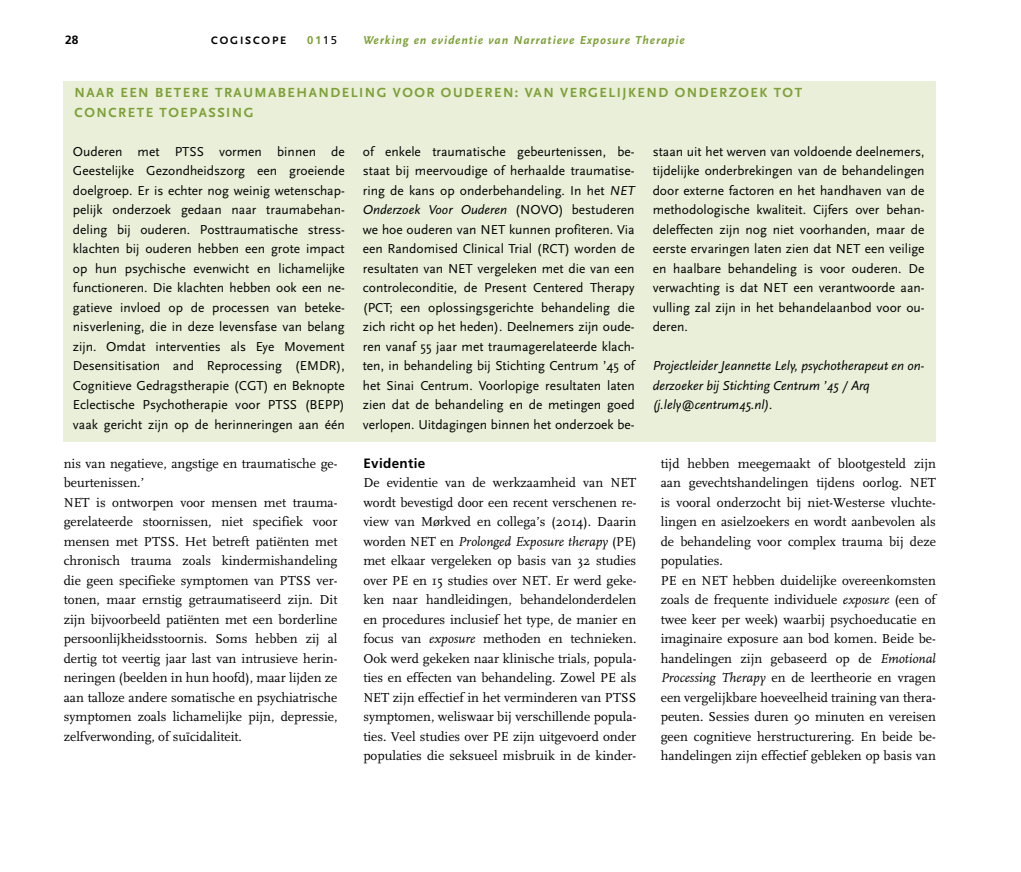
<style>
.page{position:relative;width:1021px;height:872px;background:#fff}
.page>*{position:absolute;margin:0;border:0;box-sizing:border-box;transform-origin:0 0}
.t1{font:700 13.8px "Scala Sans Pro";letter-spacing:.11em;color:#7ea038}
.t2{font:13.5px/19.5px "FF Scala";color:#000}
.t3{font:13.5px/19.5px "Scala Sans Pro";color:#000;text-align:justify}
.t4{font:italic 13.5px/19.5px "Scala Sans Pro";color:#000}
.t5{font:700 13.5px "Frutiger LT Std";letter-spacing:.025em;color:#000}
.t6{font:italic 700 12px "Scala Sans Pro";letter-spacing:.075em;color:#7ea038}
.t7{font:700 12px "Frutiger LT Std";color:#000}
.t8{font:700 11.25px "Scala Sans Pro";letter-spacing:.16em;color:#000}
.t9{font:700 11.25px "Frutiger LT Std";color:#7ea038}
.s1{font-weight:400;color:#000}
.s2{font-style:italic}
</style>
<div class="page">
<div style="left:64px;top:82px;width:871px;height:360px;background:#e9efd8"></div>
<p class="t7" style="left:65px;top:32px;width:15px">28</p>
<p class="t8" style="left:211px;top:33px;width:76px">COGISCOPE</p>
<p class="t9" style="left:307px;top:33px;width:32px">01<span class="s1">15</span></p>
<p class="t6" style="left:363px;top:32px;width:323px">Werking en evidentie van Narratieve Exposure Therapie</p>
<p class="t1" style="left:74px;top:85px;width:23px">NAAR</p>
<p class="t1" style="left:120px;top:85px;width:105px">EEN BETERE TRA</p>
<p class="t1" style="left:243px;top:85px;width:23px">UMAB</p>
<p class="t1" style="left:287px;top:85px;width:21px">EHAND</p>
<p class="t1" style="left:342px;top:85px;width:194px">ELING VOOR OUDEREN: VAN</p>
<p class="t1" style="left:560px;top:85px;width:98px">VERGELIJKEND</p>
<p class="t1" style="left:674px;top:85px;width:126px">ONDERZOEK TOT</p>
<p class="t1" style="left:74px;top:104px;width:181px">CONCRETE TOEPASSING</p>
<p class="t3" style="left:73px;top:142px;width:273px;text-indent:146px">vormen binnen de Geestelijke Gezondheidszorg een groeiende doelgroep. Er is echter nog weinig wetenschap&shy;pelijk onderzoek gedaan naar traumabehan&shy;deling bij ouderen. Posttraumatische stress&shy;klachten bij ouderen hebben een grote impact op hun psychische evenwicht en lichamelijke functioneren. Die klachten hebben ook een ne&shy;gatieve invloed op de processen van beteke&shy;nisverlening, die in deze levensfase van belang zijn. Omdat interventies als Eye Movement Desensitisation and Reprocessing (E MDR), Cognitieve Gedragstherapie (CGT) en Beknopte Eclectische Psychotherapie voor PTSS (BE PP) vaak gericht zijn op de herinneringen aan één</p>
<p class="t3" style="left:363px;top:141px;width:273px">of enkele traumatische gebeurtenissen, be&shy;staat bij meervoudige of herhaalde traumatise&shy;ring de kans op onderbehandeling. I n het <span class="s2">NET Onderzoek Voor Ouderen</span> (NOVO) bestuderen we hoe ouderen van NET kunnen profiteren. Via een Randomised Clinical Trial (RCT) worden de resultaten van NET vergeleken met die van een controleconditie, de Present Centered Therapy (PCT; een oplossingsgerichte behandeling die zich richt op het heden). Deelnemers zijn oude&shy;ren vanaf 55 jaar met traumagerelateerde klach&shy;ten, in behandeling bij Stichting Centrum ’45 of het Sinai Centrum. Voorlopige resultaten laten zien dat de behandeling en de metingen goed verlopen. Uitdagingen binnen het onderzoek be-</p>
<p class="t3" style="left:652px;top:141px;width:273px">staan uit het werven van voldoende deelnemers, tijdelijke onderbrekingen van de behandelingen door externe factoren en het handhaven van de methodologische kwaliteit. Cijfers over behan&shy;deleffecten zijn nog niet voorhanden, maar de eerste ervaringen laten zien dat NET een veilige en haalbare behandeling is voor ouderen. De verwachting is dat NET een verantwoorde aan&shy;vulling zal zijn in het behandelaanbod voor ou&shy;deren.</p>
<p class="t3" style="left:73px;top:142px;width:124px">Ouderen met PTSS</p>
<p class="t4" style="left:652px;top:356px;width:273px">Projectleider Jeannette Lely, psychotherapeut en on&shy;derzoeker bij Stichting Centrum ’45 / Arq (j.lely@centrum45.nl).</p>
<p class="t2" style="left:64px;top:454px;width:275px">nis van negatieve, angstige en traumatische ge&shy;beurtenissen.’<br>NET is ontworpen voor mensen met trauma&shy;gerelateerde stoornissen, niet specifiek voor mensen met PTSS. Het betreft patiënten met chronisch trauma zoals kindermishandeling die geen specifieke symptomen van PTSS ver&shy;tonen, maar ernstig getraumatiseerd zijn. Dit zijn bijvoorbeeld patiënten met een borderline persoonlijkheidsstoornis. Soms hebben zij al dertig tot veertig jaar last van intrusieve herin&shy;neringen (beelden in hun hoofd), maar lijden ze aan talloze andere somatische en psychiatrische symptomen zoals lichamelijke pijn, depressie, zelfverwonding, of suïcidaliteit.</p>
<p class="t5" style="left:363px;top:455px;width:63px">Evidentie</p>
<p class="t2" style="left:363px;top:473px;width:274px;text-align:justify">De evidentie van de werkzaamheid van NET wordt bevestigd door een recent verschenen re&shy;view van Mørkved en collega’s (2014). Daarin worden NET en <span class="s2">Prolonged Exposure therapy</span> (PE) met elkaar vergeleken op basis van 32 studies over PE en 15 studies over NET. Er werd geke&shy;ken naar handleidingen, behandelonderdelen en procedures inclusief het type, de manier en focus van <span class="s2">exposure</span> methoden en technieken.<br>Ook werd gekeken naar klinische trials, popula&shy;ties en effecten van behandeling. Zowel PE als NET zijn effectief in het verminderen van PTSS symptomen, weliswaar bij verschillende popula&shy;ties. Veel studies over PE zijn uitgevoerd onder populaties die seksueel misbruik in de kinder-</p>
<p class="t2" style="left:660px;top:454px;width:276px">tijd hebben meegemaakt of blootgesteld zijn aan gevechtshandelingen tijdens oorlog. NET is vooral onderzocht bij niet-Westerse vluchte&shy;lingen en asielzoekers en wordt aanbevolen als de behandeling voor complex trauma bij deze populaties.<br>PE en NET hebben duidelijke overeenkomsten zoals de frequente individuele <span class="s2">exposure</span> (een of twee keer per week) waarbij psychoeducatie en imaginaire exposure aan bod komen. Beide be&shy;handelingen zijn gebaseerd op de <span class="s2">Emotional Processing Therapy</span> en de leertheorie en vragen een vergelijkbare hoeveelheid training van thera&shy;peuten. Sessies duren 90 minuten en vereisen geen cognitieve herstructurering. En beide be&shy;handelingen zijn effectief gebleken op basis van</p>
</div>
